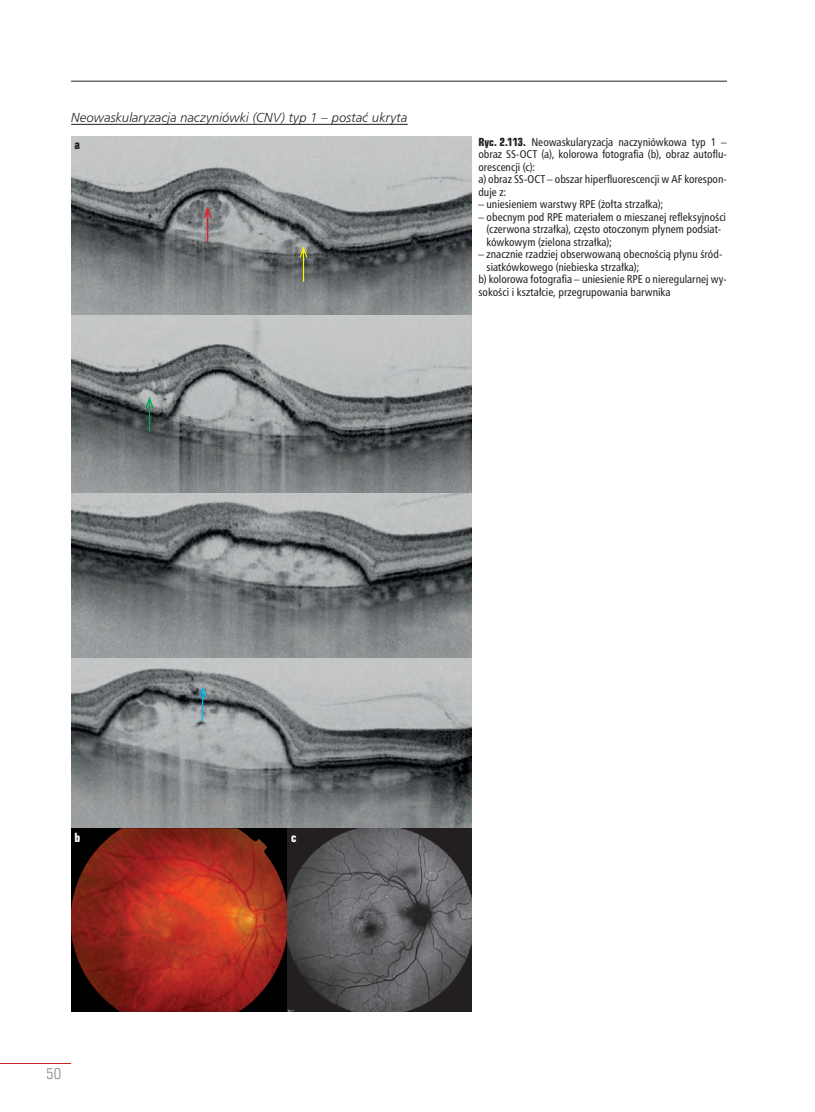
<style>
.page{position:relative;width:815px;height:1112px;background:#fff}
.page>*{position:absolute;margin:0;border:0;box-sizing:border-box;transform-origin:0 0}
.t1{font:15px "Square 721 Cn PL Regular A";color:#939598}
.t2{font:13.12px "Humnst 777 Lt PL Light Italic A";color:#231f20}
.t3{font:12.5px "Square 721 Cn PL Bold A";color:#fff}
.t4{font:12.5px "Square 721 Cn PL Bold A";color:#231f20}
.t5{font:11.25px/12.5px "Humnst 777 Cn PL Regular A";color:#231f20}
.s1{font-family:"Square 721 Cn PL Bold A"}
</style>
<div class="page">
<hr style="left:0;top:1063px;width:71px;height:1px;background:#d1232a">
<hr style="left:71px;top:81px;width:656px;height:1px;background:#231f20">
<hr style="left:71px;top:124px;width:337px;height:1px;background:#231f20">
<img style="left:71px;top:136px;width:400px;height:875px">
<svg style="left:198px;top:684px;width:10px;height:39px"></svg>
<hr style="left:207px;top:209px;width:1px;height:33px;background:#ee1d23">
<svg style="left:202px;top:205px;width:10px;height:15px"></svg>
<hr style="left:303px;top:248px;width:1px;height:34px;background:#fff101">
<svg style="left:298px;top:244px;width:10px;height:15px"></svg>
<hr style="left:149px;top:398px;width:1px;height:34px;background:#00a54f">
<svg style="left:144px;top:395px;width:10px;height:14px"></svg>
<p class="t2" style="left:71px;top:109px;width:338px">Neowaskularyzacja naczyniówki (CNV) typ 1 – postać ukryta</p>
<p class="t4" style="left:75px;top:137px;width:7px">a</p>
<p class="t5" style="left:478px;top:135px;width:250px"><span class="s1">Ryc. 2.113.</span> Neowaskularyzacja naczyniówkowa typ 1 – obraz SS-OCT (a), kolorowa fotografia (b), obraz autoflu&shy;orescencji (c):<br>a) obraz SS-OCT – obszar hiperfluorescencji w AF korespon&shy;duje z:</p>
<p class="t5" style="left:478px;top:198px;width:186px">– uniesieniem warstwy RPE (żołta strzałka);</p>
<p class="t5" style="left:486px;top:210px;width:241px;text-indent:-8px">– obecnym pod RPE materiałem o mieszanej refleksyjności (czerwona strzałka), często otoczonym płynem podsiat&shy;kówkowym (zielona strzałka);</p>
<p class="t5" style="left:478px;top:248px;width:245px">– znacznie rzadziej obserwowaną obecnością płynu śród-</p>
<p class="t5" style="left:486px;top:260px;width:154px">siatkówkowego (niebieska strzałka);</p>
<p class="t5" style="left:478px;top:273px;width:250px">b) kolorowa fotografia – uniesienie RPE o nieregularnej wy-</p>
<p class="t5" style="left:478px;top:285px;width:194px">sokości i kształcie, przegrupowania barwnika</p>
<p class="t3" style="left:75px;top:829px;width:7px">b</p>
<p class="t3" style="left:291px;top:829px;width:7px">c</p>
<h1 class="t1" style="left:46px;top:1064px;width:16px">50</h1>
</div>
